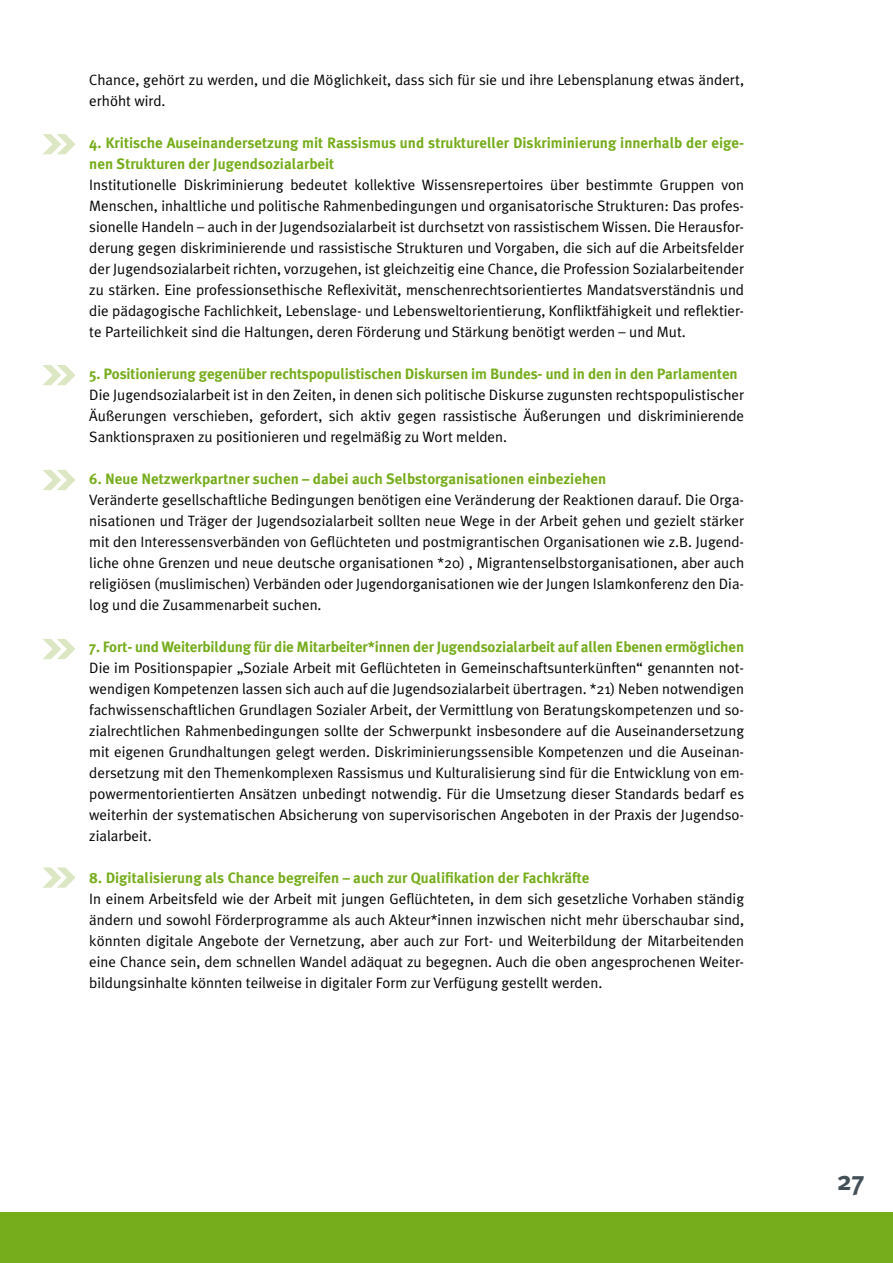
<style>
.page{position:relative;width:893px;height:1263px;background:#fff}
.page>*{position:absolute;margin:0;border:0;box-sizing:border-box;transform-origin:0 0}
.t1{font:700 27px "Meta Plus";color:#435058}
.t2{font:15px/21px "Meta Plus Normal";color:#000;text-align:justify}
.t3{font:700 15px/21px "Meta Plus";color:#76ad1c}
</style>
<div class="page">
<div style="left:0;top:1212px;width:893px;height:51px;background:#76ad1c"></div>
<svg style="left:43px;top:470px;width:32px;height:20px"></svg>
<svg style="left:43px;top:639px;width:32px;height:20px"></svg>
<svg style="left:43px;top:867px;width:33px;height:21px"></svg>
<svg style="left:43px;top:365px;width:33px;height:20px"></svg>
<svg style="left:43px;top:134px;width:33px;height:20px"></svg>
<p class="t2" style="left:89px;top:69px;width:656px">Chance, gehört zu werden, und die Möglichkeit, dass sich für sie und ihre Lebensplanung etwas ändert, erhöht wird.</p>
<p class="t3" style="left:89px;top:132px;width:656px">4. Kritische Auseinandersetzung mit Rassismus und struktureller Diskriminierung innerhalb der eige&shy;nen Strukturen der Jugendsozialarbeit</p>
<p class="t2" style="left:89px;top:174px;width:656px">Institutionelle Diskriminierung bedeutet kollektive Wissensrepertoires über bestimmte Gruppen von Menschen, inhaltliche und politische Rahmenbedingungen und organisatorische Strukturen: Das profes&shy;sionelle Handeln – auch in der Jugendsozialarbeit ist durchsetzt von rassistischem Wissen. Die Herausfor&shy;derung gegen diskriminierende und rassistische Strukturen und Vorgaben, die sich auf die Arbeitsfelder der Jugendsozialarbeit richten, vorzugehen, ist gleichzeitig eine Chance, die Profession Sozialarbeitender zu stärken. Eine professionsethische Reflexivität, menschenrechtsorientiertes Mandatsverständnis und die pädagogische Fachlichkeit, Lebenslage- und Lebensweltorientierung, Konfliktfähigkeit und reflektier&shy;te Parteilichkeit sind die Haltungen, deren Förderung und Stärkung benötigt werden – und Mut.</p>
<p class="t3" style="left:89px;top:363px;width:650px">5. Positionierung gegenüber rechtspopulistischen Diskursen im Bundes- und in den in den Parlamenten</p>
<p class="t2" style="left:89px;top:384px;width:656px">Die Jugendsozialarbeit ist in den Zeiten, in denen sich politische Diskurse zugunsten rechtspopulistischer Äußerungen verschieben, gefordert, sich aktiv gegen rassistische Äußerungen und diskriminierende Sanktionspraxen zu positionieren und regelmäßig zu Wort melden.</p>
<p class="t3" style="left:89px;top:468px;width:518px">6. Neue Netzwerkpartner suchen – dabei auch Selbstorganisationen einbeziehen</p>
<p class="t2" style="left:89px;top:489px;width:656px">Veränderte gesellschaftliche Bedingungen benötigen eine Veränderung der Reaktionen darauf. Die Orga&shy;nisationen und Träger der Jugendsozialarbeit sollten neue Wege in der Arbeit gehen und gezielt stärker mit den Interessensverbänden von Geflüchteten und postmigrantischen Organisationen wie z.B. Jugend&shy;liche ohne Grenzen und neue deutsche organisationen *20) , Migrantenselbstorganisationen, aber auch religiösen (muslimischen) Verbänden oder Jugendorganisationen wie der Jungen Islamkonferenz den Dia&shy;log und die Zusammenarbeit suchen.</p>
<p class="t3" style="left:89px;top:636px;width:656px">7. Fort- und Weiterbildung für die Mitarbeiter*innen der Jugendsozialarbeit auf allen Ebenen ermöglichen</p>
<p class="t2" style="left:89px;top:657px;width:656px">Die im Positionspapier „Soziale Arbeit mit Geflüchteten in Gemeinschaftsunterkünften“ genannten not&shy;wendigen Kompetenzen lassen sich auch auf die Jugendsozialarbeit übertragen. *21) Neben notwendigen fachwissenschaftlichen Grundlagen Sozialer Arbeit, der Vermittlung von Beratungskompetenzen und so&shy;zialrechtlichen Rahmenbedingungen sollte der Schwerpunkt insbesondere auf die Auseinandersetzung mit eigenen Grundhaltungen gelegt werden. Diskriminierungssensible Kompetenzen und die Auseinan&shy;dersetzung mit den Themenkomplexen Rassismus und Kulturalisierung sind für die Entwicklung von em&shy;powermentorientierten Ansätzen unbedingt notwendig. Für die Umsetzung dieser Standards bedarf es weiterhin der systematischen Absicherung von supervisorischen Angeboten in der Praxis der Jugendso&shy;zialarbeit.</p>
<p class="t3" style="left:89px;top:867px;width:502px">8. Digitalisierung als Chance begreifen – auch zur Qualifikation der Fachkräfte</p>
<p class="t2" style="left:89px;top:888px;width:656px">In einem Arbeitsfeld wie der Arbeit mit jungen Geflüchteten, in dem sich gesetzliche Vorhaben ständig ändern und sowohl Förderprogramme als auch Akteur*innen inzwischen nicht mehr überschaubar sind, könnten digitale Angebote der Vernetzung, aber auch zur Fort- und Weiterbildung der Mitarbeitenden eine Chance sein, dem schnellen Wandel adäquat zu begegnen. Auch die oben angesprochenen Weiter&shy;bildungsinhalte könnten teilweise in digitaler Form zur Verfügung gestellt werden.</p>
<h1 class="t1" style="left:837px;top:1165px;width:28px">27</h1>
</div>
